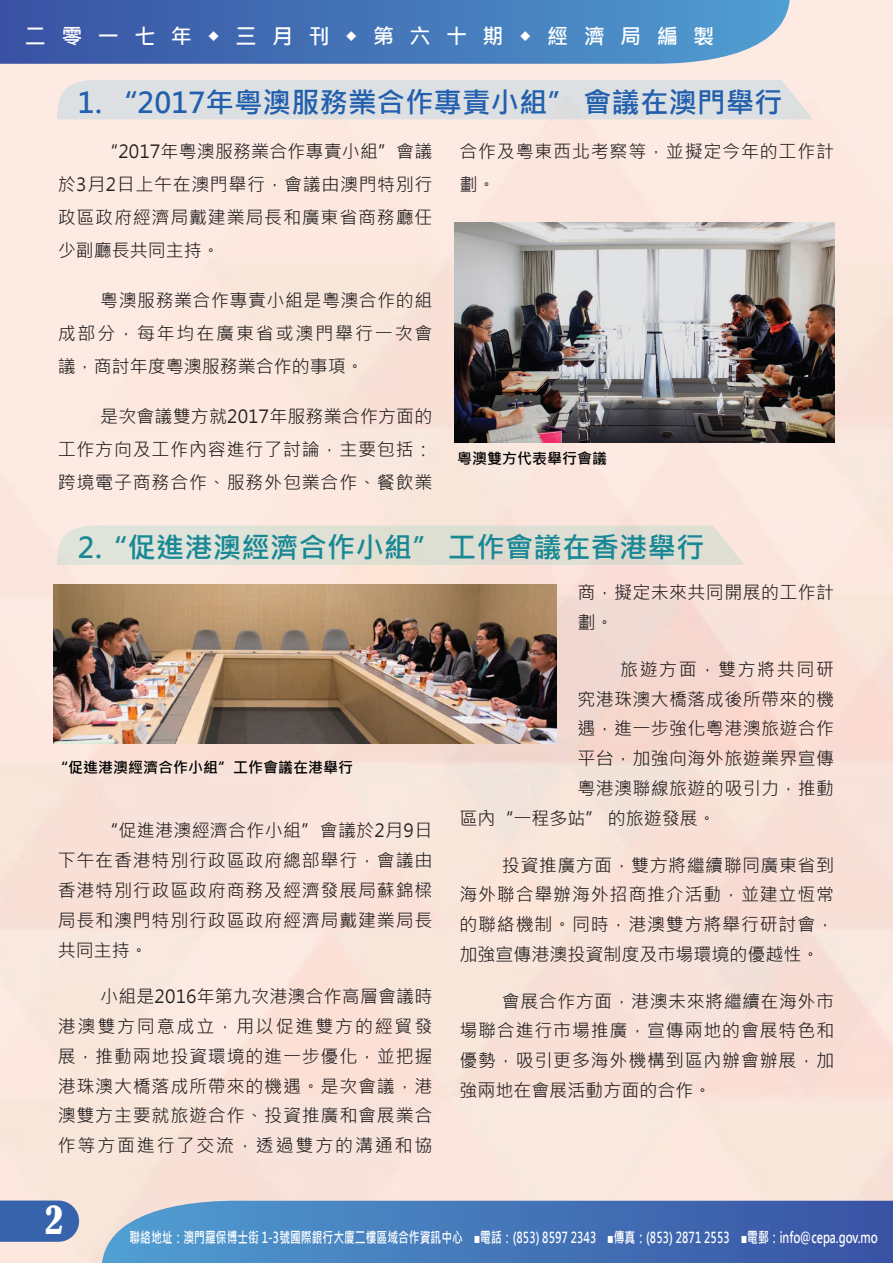
<style>
.page{position:relative;width:893px;height:1263px;background:#fff}
.page>*{position:absolute;margin:0;border:0;box-sizing:border-box;transform-origin:0 0}
.t1{font:condensed 36.15px "Bernard";color:#fff}
.t2{font:700 28.5px "Microsoft Jheng Hei";color:#225fad}
.t3{font:700 28.5px "Microsoft Jheng Hei";color:#198895}
.t4{font:700 21px "Microsoft Jheng Hei";letter-spacing:.74em;color:#fff}
.t5{font:18px/29.7px "Microsoft Jheng Hei";letter-spacing:.045em;color:#231f20;text-align:justify}
.t6{font:18px/29.7px "Microsoft Jheng Hei";letter-spacing:.02em;color:#231f20}
.t7{font:18px "Microsoft Jheng Hei";color:#231f20}
.t8{font:18px "Microsoft Jheng Hei";letter-spacing:.09em;color:#231f20}
.t9{font:700 15px "Microsoft Jheng Hei";color:#fff;scale:.72 1}
.t10{font:700 15px "Microsoft Jheng Hei";color:#000}
</style>
<div class="page">
<img style="left:0;top:0;width:893px;height:1263px">
<svg style="left:0;top:0;width:790px;height:64px;background:#4a79b9"></svg>
<svg style="left:102px;top:1201px;width:791px;height:62px;background:#4a79b9"></svg>
<div style="left:57px;top:80px;width:756px;height:39px;background:#dde0e2"></div>
<div style="left:57px;top:525px;width:687px;height:40px;background:#dfdfd4"></div>
<svg style="left:0;top:1200px;width:79px;height:42px;background:#446cae"></svg>
<img style="left:53px;top:584px;width:503px;height:159px">
<img style="left:454px;top:222px;width:380px;height:220px">
<p class="t4" style="left:25px;top:23px;width:691px">二零一七年◆三月刊◆第六十期◆經濟局編製</p>
<h2 class="t2" style="left:78px;top:84px;width:706px">1. “2017年粵澳服務業合作專責小組” 會議在澳門舉行</h2>
<p class="t5" style="left:58px;top:135px;width:376px;line-height:33px;text-indent:43px">“2017年粵澳服務業合作專責小組”會議於3月2日上午在澳門舉行，會議由澳門特別行政區政府經濟局戴建業局長和廣東省商務廳任少副廳長共同主持。</p>
<p class="t5" style="left:58px;top:284px;width:376px;line-height:33px;text-indent:43px">粵澳服務業合作專責小組是粵澳合作的組成部分，每年均在廣東省或澳門舉行一次會議，商討年度粵澳服務業合作的事項。</p>
<p class="t5" style="left:58px;top:400px;width:376px;line-height:33px;text-indent:43px">是次會議雙方就2017年服務業合作方面的工作方向及工作內容進行了討論，主要包括：跨境電子商務合作、服務外包業合作、餐飲業</p>
<p class="t5" style="left:459px;top:135px;width:376px;line-height:33px">合作及粵東西北考察等，並擬定今年的工作計劃。</p>
<p class="t10" style="left:457px;top:449px;width:151px">粵澳雙方代表舉行會議</p>
<h2 class="t3" style="left:78px;top:530px;width:628px">2.“促進港澳經濟合作小組” 工作會議在香港舉行</h2>
<p class="t10" style="left:53px;top:758px;width:302px">“促進港澳經濟合作小組”工作會議在港舉行</p>
<p class="t5" style="left:58px;top:816px;width:376px;text-indent:43px">“促進港澳經濟合作小組”會議於2月9日下午在香港特別行政區政府總部舉行，會議由香港特別行政區政府商務及經濟發展局蘇錦樑局長和澳門特別行政區政府經濟局戴建業局長共同主持。</p>
<p class="t5" style="left:58px;top:982px;width:376px;text-indent:43px">小組是2016年第九次港澳合作高層會議時港澳雙方同意成立，用以促進雙方的經貿發展，推動兩地投資環境的進一步優化，並把握港珠澳大橋落成所帶來的機遇。是次會議，港澳雙方主要就旅遊合作、投資推廣和會展業合作等方面進行了交流，透過雙方的溝通和協</p>
<p class="t6" style="left:578px;top:578px;width:258px">商，擬定未來共同開展的工作計劃。</p>
<p class="t8" style="left:620px;top:658px;width:215px">旅遊方面，雙方將共同研</p>
<p class="t6" style="left:578px;top:684px;width:258px">究港珠澳大橋落成後所帶來的機</p>
<p class="t6" style="left:578px;top:714px;width:258px">遇，進一步強化粵港澳旅遊合作</p>
<p class="t6" style="left:578px;top:744px;width:258px">平台，加強向海外旅遊業界宣傳</p>
<p class="t6" style="left:578px;top:773px;width:258px">粵港澳聯線旅遊的吸引力，推動</p>
<p class="t7" style="left:459px;top:807px;width:258px">區內“一程多站” 的旅遊發展。</p>
<p class="t5" style="left:459px;top:850px;width:376px;text-indent:43px">投資推廣方面，雙方將繼續聯同廣東省到海外聯合舉辦海外招商推介活動，並建立恆常的聯絡機制。同時，港澳雙方將舉行研討會，加強宣傳港澳投資制度及市場環境的優越性。</p>
<p class="t5" style="left:459px;top:986px;width:376px;text-indent:43px">會展合作方面，港澳未來將繼續在海外市場聯合進行市場推廣，宣傳兩地的會展特色和優勢，吸引更多海外機構到區內辦會辦展，加強兩地在會展活動方面的合作。</p>
<h1 class="t1" style="left:45px;top:1199px;width:19px">2</h1>
<p class="t9" style="left:129px;top:1228px;width:1041px">聯絡地址：澳門羅保博士街 1-3號國際銀行大廈二樓區域合作資訊中心　■電話：(853) 8597 2343　■傳真：(853) 2871 2553　■電郵：info@cepa.gov.mo</p>
</div>
